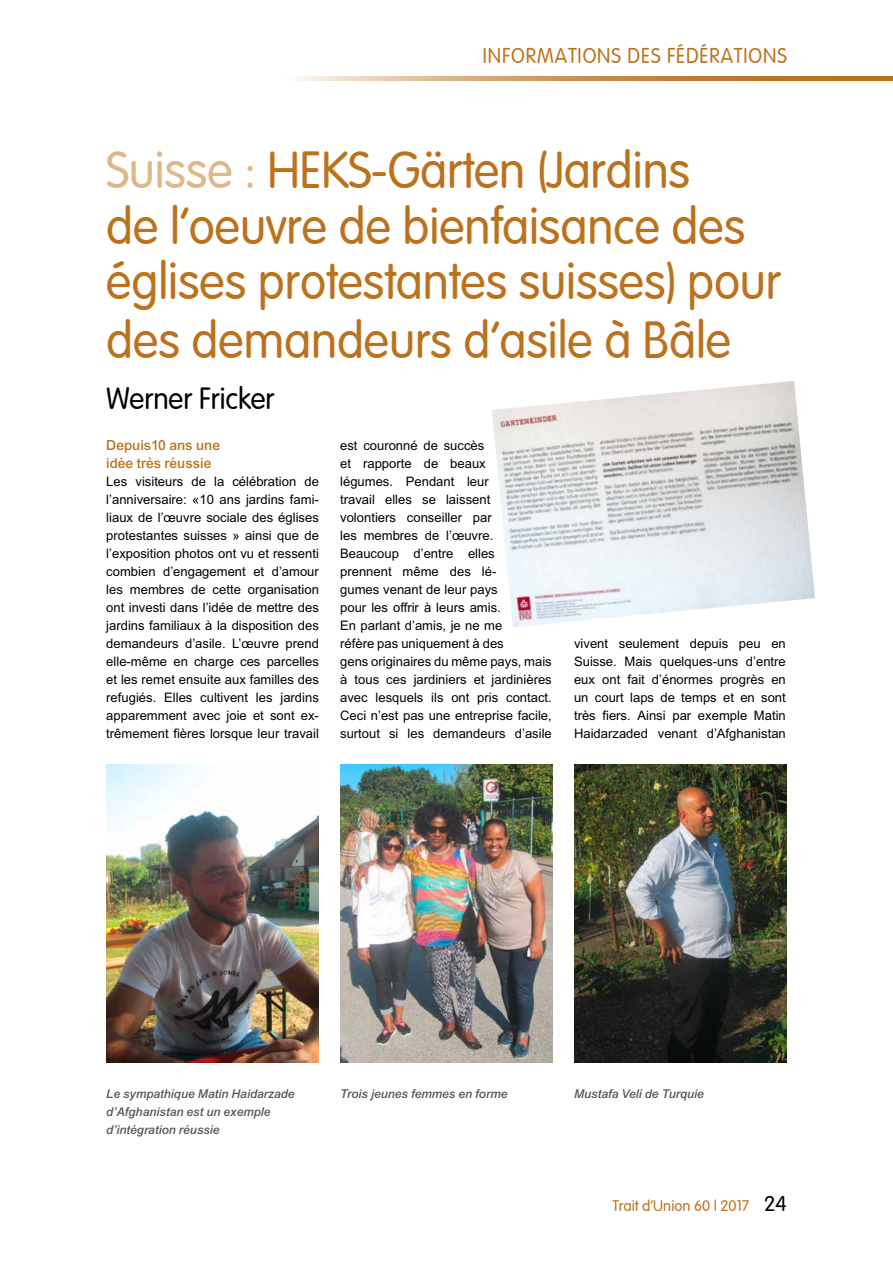
<style>
.page{position:relative;width:893px;height:1263px;background:#fff}
.page>*{position:absolute;margin:0;border:0;box-sizing:border-box;transform-origin:0 0}
.t1{font:51px/56.6px "Vogue Plain";color:#bc721c;scale:.95 1}
.t2{font:30px "Vogue Plain";color:#000;scale:.95 1}
.t3{font:21px "Vogue Plain";letter-spacing:.05em;color:#bc721c;scale:.95 1}
.t4{font:15px/18px "Arial Bld";color:#bc721c}
.t5{font:15px "Vogue Plain";color:#bc721c}
.t6{font:13.05px/18px "Arial";color:#000;text-align:justify}
.t7{font:13.05px/18px "Arial Bld Itlic";color:#565656}
.s1{color:#deb889}
.s2{font-size:21px;color:#000}
</style>
<div class="page">
<svg style="left:297px;top:77px;width:596px;height:4px;background:#ce9a5d"></svg>
<img style="left:106px;top:764px;width:213px;height:298px">
<img style="left:574px;top:764px;width:213px;height:298px">
<img style="left:340px;top:764px;width:213px;height:298px">
<img style="left:492px;top:381px;width:323px;height:246px">
<h3 class="t3" style="left:483px;top:44px;width:321px">INFORMATIONS DES FÉDÉRATIONS</h3>
<h1 class="t1" style="left:106px;top:142px;width:712px"><span class="s1">Suisse :</span> HEKS-Gärten (Jardins<br>de l’oeuvre de bienfaisance des églises protestantes suisses) pour des demandeurs d’asile à Bâle</h1>
<h2 class="t2" style="left:106px;top:381px;width:179px">Werner Fricker</h2>
<p class="t4" style="left:106px;top:437px;width:115px">Depuis10 ans une idée très réussie</p>
<p class="t6" style="left:106px;top:473px;width:214px">Les visiteurs de la célébration de l’anniversaire: «10 ans jardins fami&shy;liaux de l’œuvre sociale des églises protestantes suisses » ainsi que de l’exposition photos ont vu et ressenti combien d’engagement et d’amour les membres de cette organisation ont investi dans l’idée de mettre des jardins familiaux à la disposition des demandeurs d’asile. L’œuvre prend elle-même en charge ces parcelles et les remet ensuite aux familles des refugiés. Elles cultivent les jardins apparemment avec joie et sont ex&shy;trêmement fières lorsque leur travail</p>
<p class="t6" style="left:340px;top:437px;width:213px;text-align:left">est couronné de succès<br>et rapporte de beaux<br>légumes. Pendant leur<br>travail elles se laissent<br>volontiers conseiller par<br>les membres de l’œuvre.<br>Beaucoup d’entre elles<br>prennent même des lé-<br>gumes venant de leur pays<br>pour les offrir à leurs amis.<br>En parlant d’amis, je ne me<br>réfère pas uniquement à des<br>gens originaires du même pays, mais à tous ces jardiniers et jardinières avec lesquels ils ont pris contact.<br>Ceci n’est pas une entreprise facile, surtout si les demandeurs d’asile</p>
<p class="t6" style="left:574px;top:634px;width:213px">vivent seulement depuis peu en Suisse. Mais quelques-uns d’entre eux ont fait d’énormes progrès en un court laps de temps et en sont très fiers. Ainsi par exemple Matin Haidarzaded venant d’Afghanistan</p>
<p class="t7" style="left:106px;top:1085px;width:190px">Le sympathique Matin Haidarzade d’Afghanistan est un exemple d’intégration réussie</p>
<p class="t7" style="left:340px;top:1085px;width:169px">Trois jeunes femmes en forme</p>
<p class="t7" style="left:574px;top:1085px;width:131px">Mustafa Veli de Turquie</p>
<p class="t5" style="left:612px;top:1197px;width:176px">Trait d’Union 60 | 2017 <span class="s2">24</span></p>
</div>
